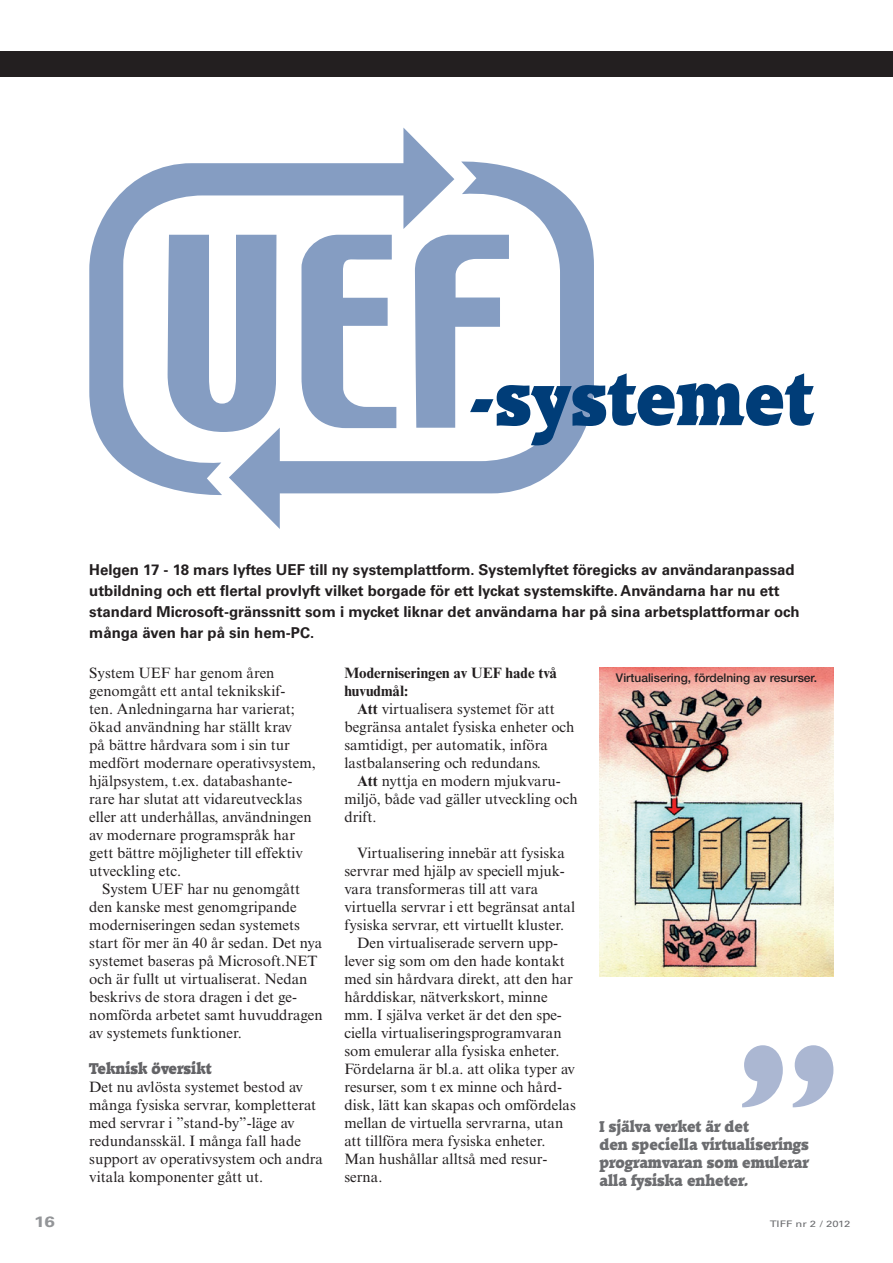
<style>
.page{position:relative;width:893px;height:1263px;background:#fff}
.page>*{position:absolute;margin:0;border:0;box-sizing:border-box;transform-origin:0 0}
.Rubrik{font:800 72px "Raleigh";color:#003d78;scale:.95 1}
.bröd_med{font:15px/18px "Times New Roman MT Std";color:#231f20}
.bröd_utan{font:15px/18px "Times New Roman MT Std";color:#231f20}
.Ingress{font:700 15px/21px "Univers LT Std";color:#231f20}
.mellis{font:800 15px/18px "Raleigh";color:#6c6d70;text-align:justify;scale:.95 1}
.bröd_med-2{font:700 15px/18px "Times New Roman MT Std";color:#231f20}
.mellis-2{font:800 15px "Raleigh";color:#636366;scale:.95 1}
.t1{font:700 15px "Univers LT Std";color:#939598;scale:1.25 1}
.bröd_utan-2{font:500 12px "Helvetica Neue LT Std";color:#231f20}
.t2{font:9px "Univers LT Std";letter-spacing:.005em;color:#6c6d70;scale:1.25 1}
.s1{font-weight:700}
</style>
<div class="page">
<div style="left:0;top:51px;width:893px;height:26px;background:#231f20"></div>
<img style="left:600px;top:668px;width:233px;height:308px">
<svg style="left:89px;top:128px;width:343px;height:367px"></svg>
<svg style="left:229px;top:156px;width:365px;height:373px"></svg>
<svg style="left:301px;top:235px;width:95px;height:193px"></svg>
<svg style="left:415px;top:235px;width:94px;height:193px"></svg>
<svg style="left:742px;top:1045px;width:91px;height:62px"></svg>
<p class="Rubrik" style="left:469px;top:352px;width:364px">-systemet</p>
<p class="Ingress" style="left:89px;top:560px;width:712px">Helgen 17 - 18 mars lyftes UEF till ny systemplattform. Systemlyftet föregicks av användaranpassad utbildning och ett flertal provlyft vilket borgade för ett lyckat systemskifte. Användarna har nu ett standard Microsoft-gränssnitt som i mycket liknar det användarna har på sina arbetsplattformar och många även har på sin hem-PC.</p>
<p class="bröd_utan" style="left:89px;top:664px;width:228px">System UEF har genom åren genomgått ett antal teknikskif-<br>ten. Anledningarna har varierat; ökad användning har ställt krav<br>på bättre hårdvara som i sin tur medfört modernare operativsystem, hjälpsystem, t.ex. databashante&shy;rare har slutat att vidareutvecklas eller att underhållas, användningen av modernare programspråk har gett bättre möjligheter till effektiv utveckling etc.</p>
<p class="bröd_med" style="left:89px;top:880px;width:235px;text-indent:13px">System UEF har nu genomgått den kanske mest genomgripande moderniseringen sedan systemets start för mer än 40 år sedan. Det nya systemet baseras på Microsoft.NET och är fullt ut virtualiserat. Nedan beskrivs de stora dragen i det ge&shy;nomförda arbetet samt huvuddragen av systemets funktioner.</p>
<p class="mellis-2" style="left:89px;top:1059px;width:130px">Teknisk översikt</p>
<p class="bröd_utan" style="left:89px;top:1078px;width:235px">Det nu avlösta systemet bestod av många fysiska servrar, kompletterat med servrar i ”stand-by”-läge av redundansskäl. I många fall hade support av operativsystem och andra vitala komponenter gått ut.</p>
<p class="bröd_med-2" style="left:344px;top:664px;width:214px">Moderniseringen av UEF hade två huvudmål:</p>
<p class="bröd_med" style="left:344px;top:700px;width:232px;text-indent:13px"><span class="s1">Att</span> virtualisera systemet för att begränsa antalet fysiska enheter och samtidigt, per automatik, införa lastbalansering och redundans.</p>
<p class="bröd_med" style="left:344px;top:772px;width:235px;text-indent:13px"><span class="s1">Att</span> nyttja en modern mjukvaru&shy;miljö, både vad gäller utveckling och drift.</p>
<p class="bröd_med" style="left:344px;top:844px;width:232px;text-indent:13px">Virtualisering innebär att fysiska servrar med hjälp av speciell mjuk&shy;vara transformeras till att vara virtuella servrar i ett begränsat antal fysiska servrar, ett virtuellt kluster.</p>
<p class="bröd_med" style="left:344px;top:934px;width:233px;text-indent:13px">Den virtualiserade servern upp&shy;lever sig som om den hade kontakt med sin hårdvara direkt, att den har hårddiskar, nätverkskort, minne mm. I själva verket är det den spe&shy;ciella virtualiseringsprogramvaran som emulerar alla fysiska enheter.<br>Fördelarna är bl.a. att olika typer av resurser, som t ex minne och hård&shy;disk, lätt kan skapas och omfördelas mellan de virtuella servrarna, utan att tillföra mera fysiska enheter.<br>Man hushållar alltså med resur&shy;serna.</p>
<p class="bröd_utan-2" style="left:616px;top:670px;width:203px">Virtualisering, fördelning av resurser.</p>
<p class="mellis" style="left:600px;top:1118px;width:159px">I själva verket är det</p>
<p class="mellis" style="left:600px;top:1136px;width:222px">den speciella virtualiserings programvaran som emulerar alla fysiska enheter.</p>
<p class="t1" style="left:34px;top:1213px;width:18px">16</p>
<p class="t2" style="left:770px;top:1218px;width:66px">TIFF nr 2 / 2012</p>
</div>
